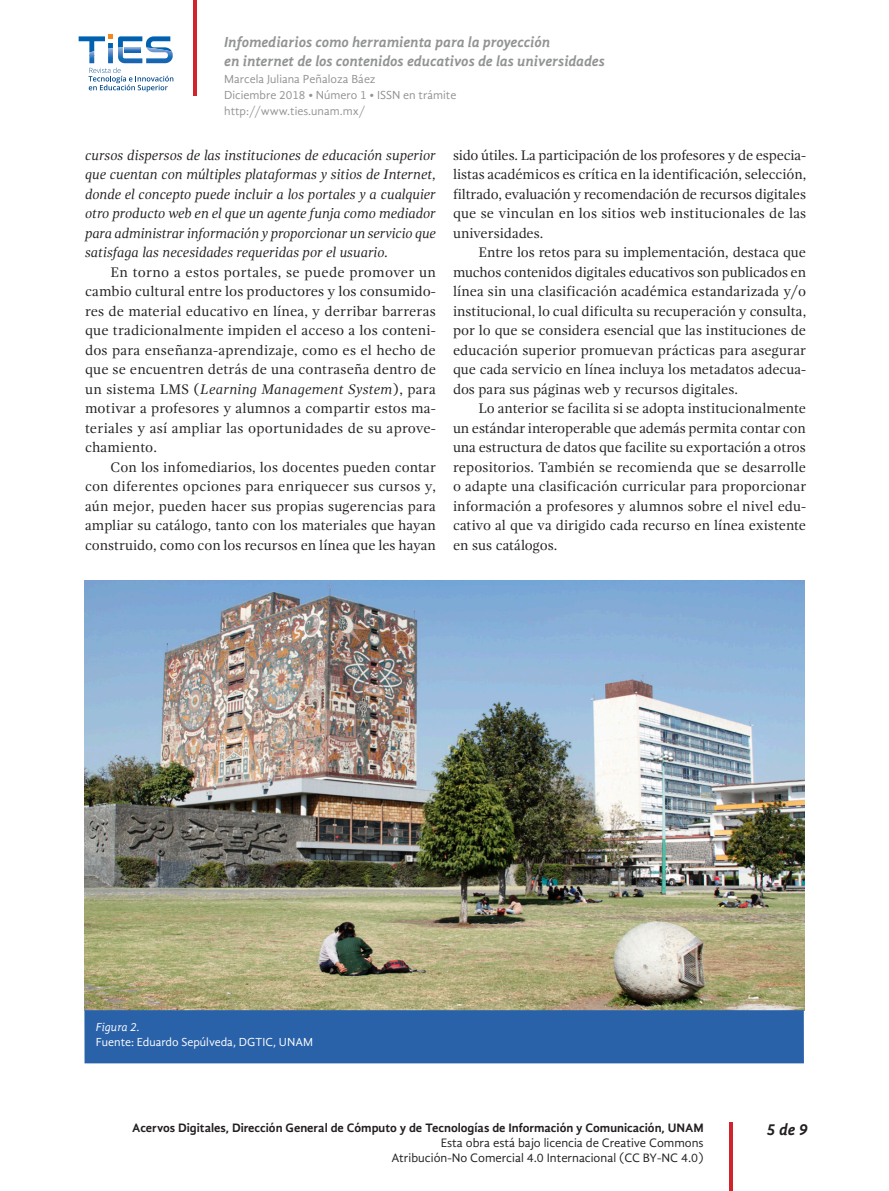
<style>
.page{position:relative;width:889px;height:1191px;background:#fff}
.page>*{position:absolute;margin:0;border:0;box-sizing:border-box;transform-origin:0 0}
.t1{font:italic 700 16.5px "Gandhi Sans";color:#231f20}
.t2{font:italic 700 15px/19.5px "Gandhi Sans";letter-spacing:-.005em;color:#929394}
.t3{font:14.25px/19.5px "Gandhi Serif";letter-spacing:.005em;color:#231f20;text-align:justify}
.t4{font:italic 14.25px/19.5px "Gandhi Serif";letter-spacing:-.005em;color:#231f20;text-align:justify}
.t5{font:12.6px/15px "Gandhi Sans";color:#231f20;text-align:right}
.t6{font:700 12.6px "Gandhi Sans";color:#231f20}
.t7{font:12px/15.6px "Gandhi Sans";color:#929394}
.t8{font:12px "Gandhi Sans";color:#fff}
.t9{font:12px "Gandhi Sans";color:#939598}
.t10{font:italic 12px "Gandhi Sans";color:#fff}
.s1{font-style:italic}
</style>
<div class="page">
<hr style="left:193px;top:0;width:3px;height:95px;background:#d1232a">
<hr style="left:729px;top:1121px;width:3px;height:70px;background:#d1232a">
<svg style="left:79px;top:34px;width:94px;height:58px"></svg>
<img style="left:84px;top:580px;width:720px;height:430px">
<div style="left:84px;top:1010px;width:720px;height:53px;background:#2a62aa"></div>
<p class="t2" style="left:224px;top:32px;width:382px">Infomediarios como herramienta para la proyección<br>en internet de los contenidos educativos de las universidades</p>
<p class="t7" style="left:224px;top:71px;width:234px">Marcela Juliana Peñaloza Báez<br>Diciembre 2018 • Número 1 • ISSN en trámite</p>
<p class="t9" style="left:224px;top:104px;width:143px">http://www.ties.unam.mx/</p>
<p class="t4" style="left:85px;top:145px;width:352px">cursos dispersos de las instituciones de educación superior que cuentan con múltiples plataformas y sitios de Internet, donde el concepto puede incluir a los portales y a cualquier otro producto web en el que un agente funja como mediador para administrar información y proporcionar un servicio que satisfaga las necesidades requeridas por el usuario.</p>
<p class="t3" style="left:85px;top:262px;width:352px;text-indent:26px">En torno a estos portales, se puede promover un cambio cultural entre los productores y los consumido&shy;res de material educativo en línea, y derribar barreras que tradicionalmente impiden el acceso a los conteni&shy;dos para enseñanza-aprendizaje, como es el hecho de que se encuentren detrás de una contraseña dentro de un sistema LMS (<span class="s1">Learning Management System</span>), para motivar a profesores y alumnos a compartir estos ma&shy;teriales y así ampliar las oportunidades de su aprove&shy;chamiento.</p>
<p class="t3" style="left:85px;top:457px;width:352px;text-indent:26px">Con los infomediarios, los docentes pueden contar con diferentes opciones para enriquecer sus cursos y, aún mejor, pueden hacer sus propias sugerencias para ampliar su catálogo, tanto con los materiales que hayan construido, como con los recursos en línea que les hayan</p>
<p class="t3" style="left:453px;top:145px;width:355px">sido útiles. La participación de los profesores y de especia&shy;listas académicos es crítica en la identificación, selección, filtrado, evaluación y recomendación de recursos digitales que se vinculan en los sitios web institucionales de las universidades.</p>
<p class="t3" style="left:453px;top:243px;width:355px;text-indent:26px">Entre los retos para su implementación, destaca que muchos contenidos digitales educativos son publicados en línea sin una clasificación académica estandarizada y/o institucional, lo cual dificulta su recuperación y consulta, por lo que se considera esencial que las instituciones de educación superior promuevan prácticas para asegurar que cada servicio en línea incluya los metadatos adecua&shy;dos para sus páginas web y recursos digitales.</p>
<p class="t3" style="left:453px;top:399px;width:355px;text-indent:26px">Lo anterior se facilita si se adopta institucionalmente un estándar interoperable que además permita contar con una estructura de datos que facilite su exportación a otros repositorios. También se recomienda que se desarrolle o adapte una clasificación curricular para proporcionar información a profesores y alumnos sobre el nivel edu&shy;cativo al que va dirigido cada recurso en línea existente en sus catálogos.</p>
<p class="t10" style="left:96px;top:1020px;width:45px">Figura 2.</p>
<p class="t8" style="left:96px;top:1035px;width:219px">Fuente: Eduardo Sepúlveda, DGTIC, UNAM</p>
<p class="t6" style="left:132px;top:1120px;width:573px">Acervos Digitales, Dirección General de Cómputo y de Tecnologías de Información y Comunicación, UNAM</p>
<p class="t1" style="left:766px;top:1119px;width:43px">5 de 9</p>
<p class="t5" style="left:391px;top:1134px;width:314px">Esta obra está bajo licencia de Creative Commons<br>Atribución-No Comercial 4.0 Internacional (CC BY-NC 4.0)</p>
</div>
